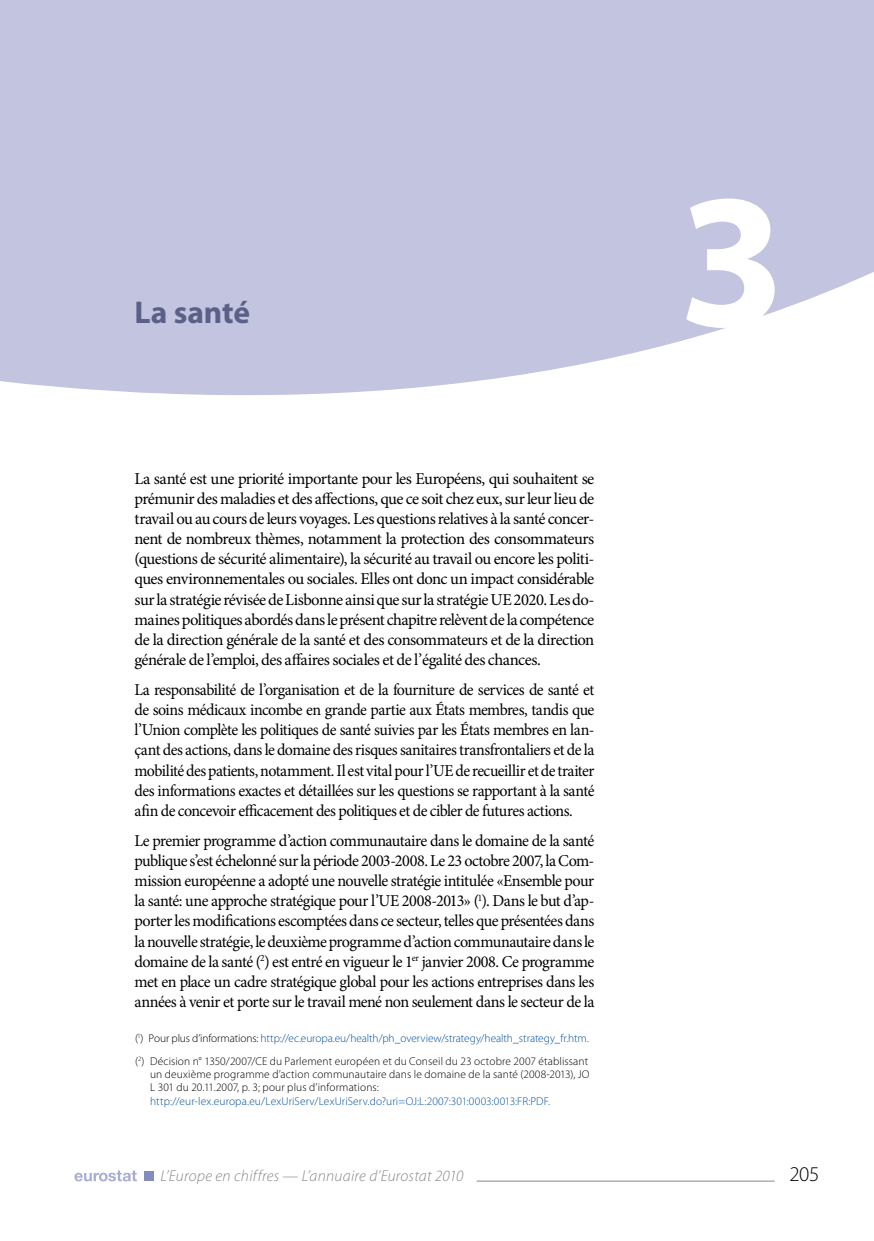
<style>
.page{position:relative;width:874px;height:1241px;background:#fff}
.page>*{position:absolute;margin:0;border:0;box-sizing:border-box;transform-origin:0 0}
.t1{font:700 31.5px "Myriad Pro";letter-spacing:-.005em;color:#5b6087}
.t2{font:300 21px "Myriad Pro";color:#000}
.t3{font:16.62px/20.1px "Minion Pro";letter-spacing:-.035em;color:#000;text-align:justify}
.t4{font:16.62px/20.1px "Minion Pro";letter-spacing:-.035em;color:#000;text-align:justify;scale:.96 1}
.t5{font:italic 300 15.75px "Myriad Pro";letter-spacing:.015em;color:#87888a}
.t6{font:300 11.38px/23.1px "Myriad Pro";letter-spacing:.01em;color:#000}
.t7{font:300 11.38px "Myriad Pro";letter-spacing:.01em;color:#004f9c}
.s1{color:#004f9c}
</style>
<div class="page">
<div style="left:144px;top:1171px;width:10px;height:10px;background:#838bbf"></div>
<svg style="left:74px;top:1170px;width:63px;height:11px"></svg>
<hr style="left:476px;top:1180px;width:298px;height:1px;background:#87888a">
<svg style="left:1px;top:0;width:872px;height:396px;fill:#c2c4e0"></svg>
<img style="left:0;top:1px;width:1px;height:380px">
<h1 class="t1" style="left:134px;top:291px;width:117px">La santé</h1>
<p class="t3" style="left:134px;top:468px;width:461px">La santé est une priorité importante pour les Européens, qui souhaitent se prémunir des maladies et des affections, que ce soit chez eux, sur leur lieu de travail ou au cours de leurs voyages. Les questions relatives à la santé concer&shy;nent de nombreux thèmes, notamment la protection des consommateurs (questions de sécurité alimentaire), la sécurité au travail ou encore les politi&shy;ques environnementales ou sociales. Elles ont donc un impact considérable sur la stratégie révisée de Lisbonne ainsi que sur la stratégie UE 2020. Les do&shy;maines politiques abordés dans le présent chapitre relèvent de la compétence de la direction générale de la santé et des consommateurs et de la direction générale de l’emploi, des affaires sociales et de l’égalité des chances.</p>
<p class="t4" style="left:134px;top:679px;width:480px">La responsabilité de l’organisation et de la fourniture de services de santé et de soins médicaux incombe en grande partie aux États membres, tandis que l’Union complète les politiques de santé suivies par les États membres en lan&shy;çant des actions, dans le domaine des risques sanitaires transfrontaliers et de la mobilité des patients, notamment. Il est vital pour l’UE de recueillir et de traiter des informations exactes et détaillées sur les questions se rapportant à la santé afin de concevoir efficacement des politiques et de cibler de futures actions.</p>
<p class="t3" style="left:134px;top:830px;width:461px">Le premier programme d’action communautaire dans le domaine de la santé publique s’est échelonné sur la période 2003-2008. Le 23 octobre 2007, la Com&shy;mission européenne a adopté une nouvelle stratégie intitulée «Ensemble pour la santé: une approche stratégique pour l’UE 2008-2013» (<sup>1</sup>). Dans le but d’ap&shy;porter les modifications escomptées dans ce secteur, telles que présentées dans la nouvelle stratégie, le deuxième programme d’action communautaire dans le domaine de la santé (<sup>2</sup>) est entré en vigueur le 1<sup>er</sup> janvier 2008. Ce programme met en place un cadre stratégique global pour les actions entreprises dans les années à venir et porte sur le travail mené non seulement dans le secteur de la</p>
<p class="t6" style="left:135px;top:1026px;width:455px">(<sup>1</sup>) Pour plus d’informations: <span class="s1">http://ec.europa.eu/health/ph_overview/strategy/health_strategy_fr.htm. </span>(<sup>2</sup>) Décision n° 1350/2007/CE du Parlement européen et du Conseil du 23 octobre 2007 établissant</p>
<p class="t6" style="left:150px;top:1067px;width:440px;line-height:13.1px">un deuxième programme d’action communautaire dans le domaine de la santé (2008-2013), JO<br>L 301 du 20.11.2007, p. 3; pour plus d’informations:</p>
<p class="t7" style="left:150px;top:1094px;width:401px">http://eur-lex.europa.eu/LexUriServ/LexUriServ.do?uri=OJ:L:2007:301:0003:0013:FR:PDF.</p>
<p class="t5" style="left:160px;top:1167px;width:304px">L’Europe en chiffres — L’annuaire d’Eurostat 2010</p>
<p class="t2" style="left:789px;top:1162px;width:31px">205</p>
</div>
